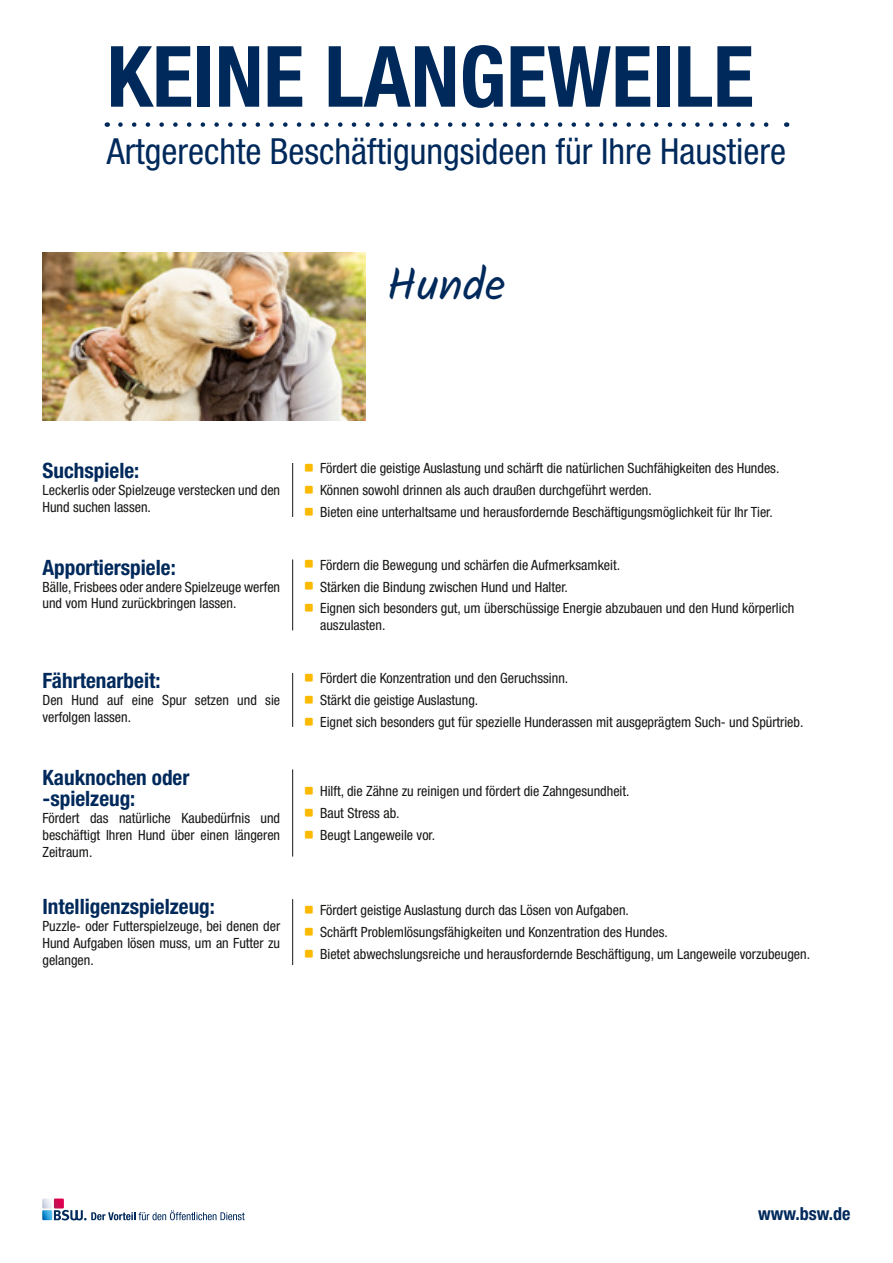
<style>
.page{position:relative;width:893px;height:1263px;background:#fff}
.page>*{position:absolute;margin:0;border:0;box-sizing:border-box;transform-origin:0 0}
.t1{font:700 condensed 84.6px "Helvetica Neue LT Pro";color:#00295b}
.t2{font:45px "Kalam";color:#00295b}
.t3{font:condensed 36px "Helvetica Neue LT Pro";color:#00295b}
.t4{font:700 condensed 21.15px/21.1px "Helvetica Neue LT Pro";color:#00295b}
.t5{font:700 condensed 18px "Helvetica Neue LT Pro";color:#00295b}
.t6{font:condensed 14.1px/21.9px "Helvetica Neue LT Pro";color:#181716}
</style>
<div class="page">
<svg style="left:42px;top:1198px;width:203px;height:22px"></svg>
<svg style="left:120px;top:122px;width:649px;height:5px"></svg>
<img style="left:43px;top:252px;width:323px;height:168px">
<hr style="left:292px;top:463px;width:1px;height:54px;background:#181716">
<hr style="left:292px;top:559px;width:1px;height:71px;background:#181716">
<hr style="left:292px;top:673px;width:1px;height:54px;background:#181716">
<hr style="left:292px;top:769px;width:1px;height:87px;background:#181716">
<hr style="left:292px;top:899px;width:1px;height:66px;background:#181716">
<h1 class="t1" style="left:107px;top:26px;width:649px">KEINE LANGEWEILE</h1>
<h3 class="t3" style="left:107px;top:130px;width:681px">Artgerechte Beschäftigungsideen für Ihre Haustiere</h3>
<h2 class="t2" style="left:387px;top:254px;width:120px">Hunde</h2>
<h3 class="t4" style="left:43px;top:460px;width:98px">Suchspiele:</h3>
<p class="t6" style="left:43px;top:481px;width:239px;line-height:17px">Leckerlis oder Spielzeuge verstecken und den<br>Hund suchen lassen.</p>
<h3 class="t4" style="left:43px;top:557px;width:135px">Apportierspiele:</h3>
<p class="t6" style="left:43px;top:578px;width:239px;line-height:17px">Bälle, Frisbees oder andere Spielzeuge werfen und vom Hund zurückbringen lassen.</p>
<h3 class="t4" style="left:43px;top:670px;width:119px">Fährtenarbeit:</h3>
<p class="t6" style="left:43px;top:691px;width:239px;line-height:17px">Den Hund auf eine Spur setzen und sie verfolgen lassen.</p>
<h3 class="t4" style="left:43px;top:766px;width:148px">Kauknochen oder -spielzeug:</h3>
<p class="t6" style="left:43px;top:809px;width:239px;line-height:17px;text-align:justify">Fördert das natürliche Kaubedürfnis und beschäftigt Ihren Hund über einen längeren Zeitraum.</p>
<h3 class="t4" style="left:43px;top:896px;width:174px">Intelligenzspielzeug:</h3>
<p class="t6" style="left:43px;top:917px;width:239px;line-height:17px;text-align:justify">Puzzle- oder Futterspielzeuge, bei denen der Hund Aufgaben lösen muss, um an Futter zu gelangen.</p>
<p class="t6" style="left:320px;top:457px;width:461px">Fördert die geistige Auslastung und schärft die natürlichen Suchfähigkeiten des Hundes.<br>Können sowohl drinnen als auch draußen durchgeführt werden.<br>Bieten eine unterhaltsame und herausfordernde Beschäftigungsmöglichkeit für Ihr Tier.</p>
<p class="t6" style="left:320px;top:553px;width:476px">Fördern die Bewegung und schärfen die Aufmerksamkeit.<br>Stärken die Bindung zwischen Hund und Halter.<br>Eignen sich besonders gut, um überschüssige Energie abzubauen und den Hund körperlich</p>
<p class="t6" style="left:320px;top:614px;width:67px">auszulasten.</p>
<p class="t6" style="left:320px;top:667px;width:485px">Fördert die Konzentration und den Geruchssinn.<br>Stärkt die geistige Auslastung.<br>Eignet sich besonders gut für spezielle Hunderassen mit ausgeprägtem Such- und Spürtrieb.</p>
<p class="t6" style="left:320px;top:780px;width:311px">Hilft, die Zähne zu reinigen und fördert die Zahngesundheit.<br>Baut Stress ab.<br>Beugt Langeweile vor.</p>
<p class="t6" style="left:320px;top:899px;width:491px">Fördert geistige Auslastung durch das Lösen von Aufgaben.<br>Schärft Problemlösungsfähigkeiten und Konzentration des Hundes.<br>Bietet abwechslungsreiche und herausfordernde Beschäftigung, um Langeweile vorzubeugen.</p>
<p class="t5" style="left:758px;top:1203px;width:94px">www.bsw.de</p>
</div>
